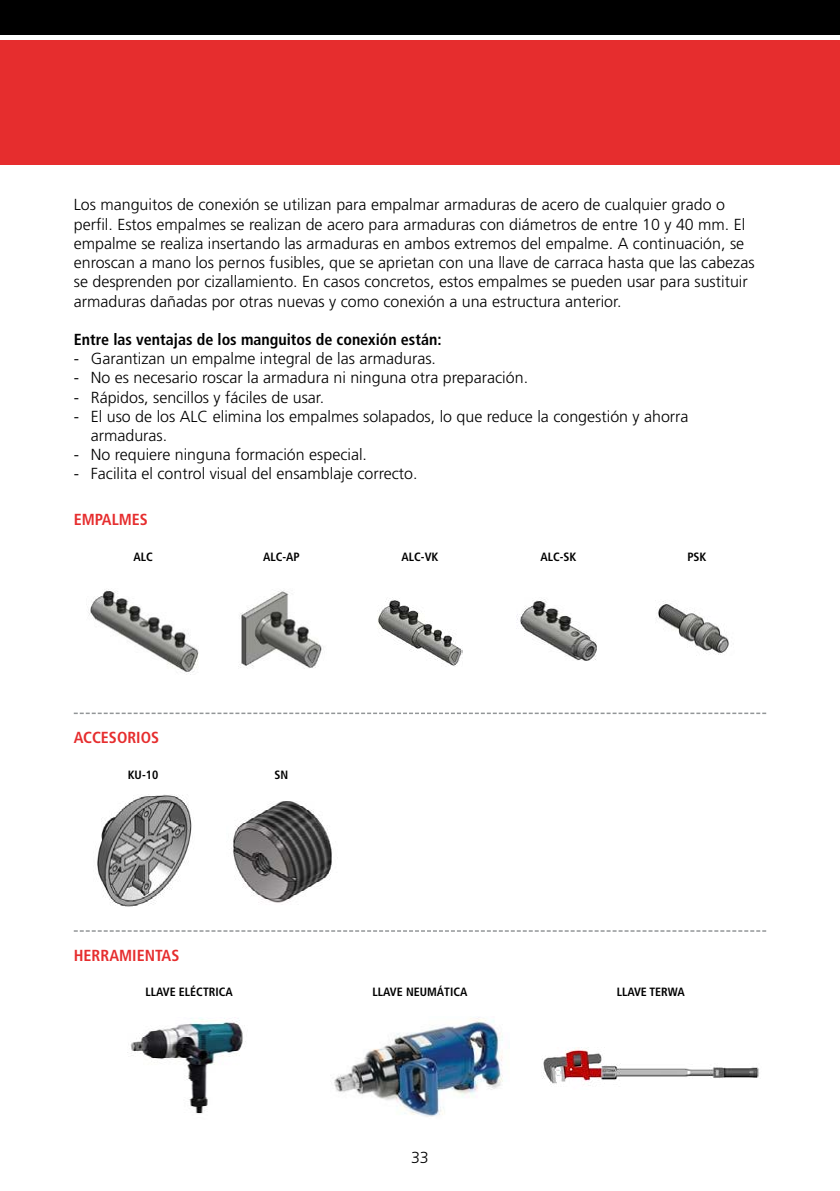
<style>
.page{position:relative;width:840px;height:1191px;background:#fff}
.page>*{position:absolute;margin:0;border:0;box-sizing:border-box;transform-origin:0 0}
.t1{font:300 16px/19.2px "Frutiger";color:#000}
.t2{font:700 condensed 16px "Frutiger";color:#000}
.t3{font:700 condensed 16px "Frutiger";color:#e62d2e}
.t4{font:700 condensed 12px "Frutiger";color:#000}
</style>
<div class="page">
<div style="left:0;top:0;width:839px;height:34px;background:#000"></div>
<div style="left:0;top:40px;width:839px;height:124px;background:#e62d2e"></div>
<img style="left:88px;top:589px;width:111px;height:83px">
<img style="left:238px;top:590px;width:84px;height:79px">
<img style="left:377px;top:598px;width:85px;height:68px">
<img style="left:516px;top:599px;width:81px;height:62px">
<img style="left:655px;top:600px;width:74px;height:55px">
<svg style="left:74px;top:712px;width:691px;height:2px"></svg>
<img style="left:231px;top:801px;width:101px;height:102px">
<img style="left:97px;top:794px;width:95px;height:113px">
<svg style="left:74px;top:930px;width:691px;height:1px"></svg>
<img style="left:130px;top:1017px;width:116px;height:97px">
<img style="left:334px;top:1017px;width:169px;height:100px">
<img style="left:542px;top:1047px;width:217px;height:39px">
<p class="t1" style="left:74px;top:195px;width:682px">Los manguitos de conexión se utilizan para empalmar armaduras de acero de cualquier grado o perfil. Estos empalmes se realizan de acero para armaduras con diámetros de entre 10 y 40 mm. El empalme se realiza insertando las armaduras en ambos extremos del empalme. A continuación, se enroscan a mano los pernos fusibles, que se aprietan con una llave de carraca hasta que las cabezas se desprenden por cizallamiento. En casos concretos, estos empalmes se pueden usar para sustituir armaduras dañadas por otras nuevas y como conexión a una estructura anterior.</p>
<p class="t2" style="left:74px;top:330px;width:369px">Entre las ventajas de los manguitos de conexión están:</p>
<p class="t1" style="left:74px;top:349px;width:363px">- Garantizan un empalme integral de las armaduras.</p>
<p class="t1" style="left:74px;top:368px;width:455px">- No es necesario roscar la armadura ni ninguna otra preparación.</p>
<p class="t1" style="left:74px;top:387px;width:252px">- Rápidos, sencillos y fáciles de usar.</p>
<p class="t1" style="left:91px;top:406px;width:599px;text-indent:-17px">- El uso de los ALC elimina los empalmes solapados, lo que reduce la congestión y ahorra armaduras.</p>
<p class="t1" style="left:74px;top:445px;width:294px">- No requiere ninguna formación especial.</p>
<p class="t1" style="left:74px;top:464px;width:345px">- Facilita el control visual del ensamblaje correcto.</p>
<p class="t3" style="left:74px;top:510px;width:76px">EMPALMES</p>
<p class="t4" style="left:133px;top:550px;width:21px">ALC</p>
<p class="t4" style="left:263px;top:550px;width:38px">ALC-AP</p>
<p class="t4" style="left:401px;top:550px;width:38px">ALC-VK</p>
<p class="t4" style="left:540px;top:550px;width:37px">ALC-SK</p>
<p class="t4" style="left:687px;top:550px;width:21px">PSK</p>
<p class="t3" style="left:74px;top:728px;width:87px">ACCESORIOS</p>
<p class="t4" style="left:128px;top:767px;width:32px">KU-10</p>
<p class="t4" style="left:274px;top:767px;width:15px">SN</p>
<p class="t3" style="left:74px;top:945px;width:107px">HERRAMIENTAS</p>
<p class="t4" style="left:145px;top:985px;width:89px">LLAVE ELÉCTRICA</p>
<p class="t4" style="left:372px;top:985px;width:96px">LLAVE NEUMÁTICA</p>
<p class="t4" style="left:616px;top:985px;width:70px">LLAVE TERWA</p>
<p class="t1" style="left:411px;top:1148px;width:19px">33</p>
</div>
